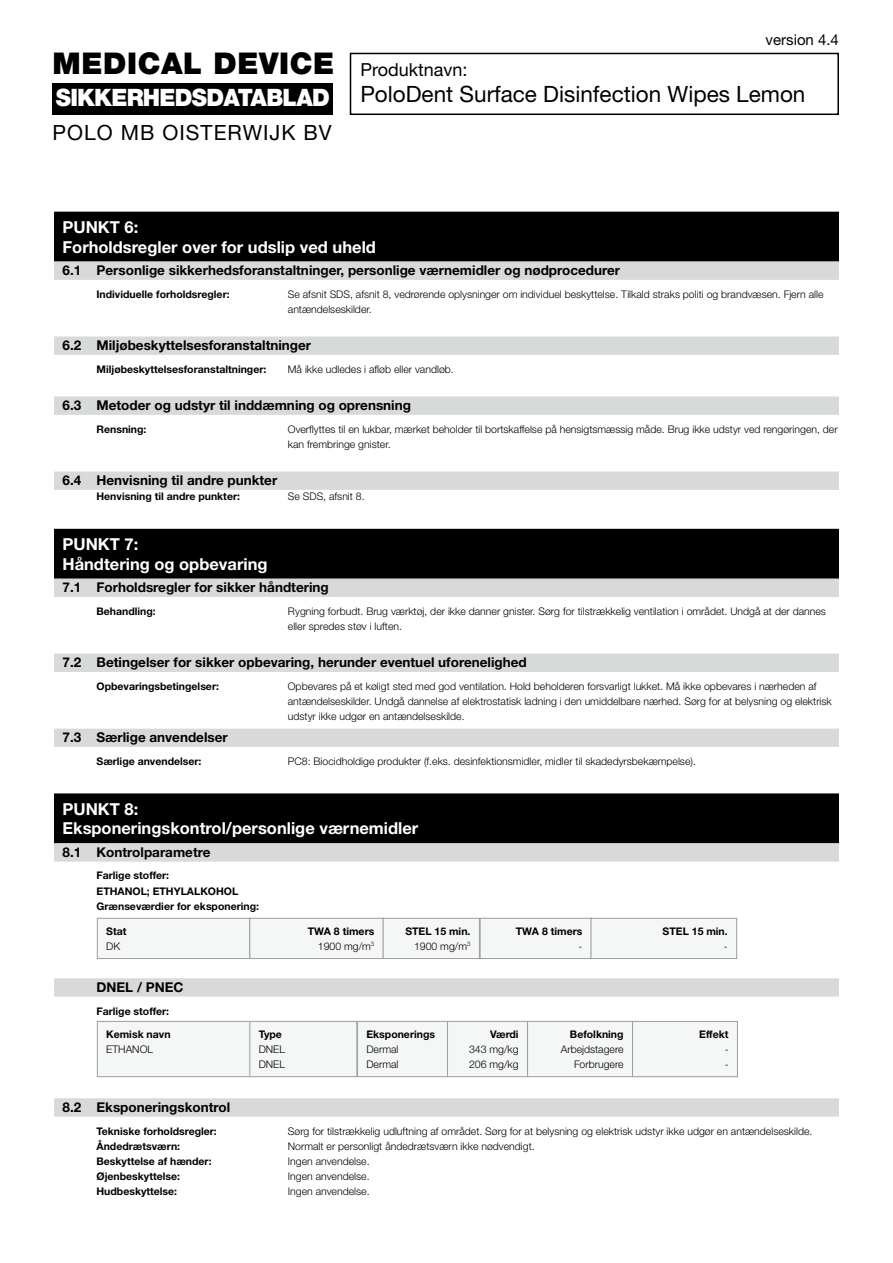
<style>
.page{position:relative;width:893px;height:1263px;background:#fff}
.page>*{position:absolute;margin:0;border:0;box-sizing:border-box;transform-origin:0 0}
.t1{font:900 30px "Helvetica Neue LT Pro";letter-spacing:.02em;color:#000}
.t2{font:900 24px "Helvetica Neue LT Pro";letter-spacing:-.03em;color:#fff;scale:.95 1}
.t3{font:22.5px "Helvetica Neue LT Pro";color:#000}
.t4{font:21px "Helvetica Neue LT Pro";letter-spacing:.05em;color:#000}
.t5{font:18px "Helvetica Neue LT Pro";color:#000}
.t6{font:700 16.5px/19.8px "Helvetica Neue LT Pro";color:#fff}
.t7{font:15px "Helvetica Neue LT Pro";color:#000}
.t8{font:700 13.5px "Helvetica Neue LT Pro";color:#000}
.t9{font:300 10.5px/15px "Helvetica Neue LT Pro";color:#000}
.t10{font:700 10.5px/15px "Helvetica Neue LT Pro";color:#000;text-align:right}
.s1{font-weight:300}
</style>
<div class="page">
<div style="left:54px;top:212px;width:785px;height:25px;background:#000"></div>
<div style="left:54px;top:231px;width:785px;height:26px;background:#000"></div>
<div style="left:54px;top:253px;width:785px;height:9px;background:#000"></div>
<div style="left:54px;top:261px;width:785px;height:18px;background:#d8dada"></div>
<div style="left:54px;top:275px;width:785px;height:5px;background:#d8dada"></div>
<div style="left:54px;top:336px;width:785px;height:18px;background:#d8dada"></div>
<div style="left:54px;top:350px;width:785px;height:5px;background:#d8dada"></div>
<div style="left:54px;top:396px;width:785px;height:18px;background:#d8dada"></div>
<div style="left:54px;top:410px;width:785px;height:5px;background:#d8dada"></div>
<div style="left:54px;top:471px;width:785px;height:18px;background:#d8dada"></div>
<div style="left:54px;top:485px;width:785px;height:5px;background:#d8dada"></div>
<div style="left:54px;top:529px;width:785px;height:25px;background:#000"></div>
<div style="left:54px;top:549px;width:785px;height:25px;background:#000"></div>
<div style="left:54px;top:570px;width:785px;height:9px;background:#000"></div>
<div style="left:54px;top:579px;width:785px;height:18px;background:#d8dada"></div>
<div style="left:54px;top:654px;width:785px;height:18px;background:#d8dada"></div>
<div style="left:54px;top:729px;width:785px;height:18px;background:#d8dada"></div>
<div style="left:54px;top:793px;width:785px;height:26px;background:#000"></div>
<div style="left:54px;top:813px;width:785px;height:26px;background:#000"></div>
<div style="left:54px;top:834px;width:785px;height:9px;background:#000"></div>
<div style="left:54px;top:843px;width:785px;height:18px;background:#d8dada"></div>
<div style="left:54px;top:978px;width:785px;height:18px;background:#d8dada"></div>
<div style="left:54px;top:1098px;width:785px;height:18px;background:#d8dada"></div>
<div style="left:97px;top:1021px;width:153px;height:56px;background:#f5f6f6"></div>
<div style="left:97px;top:1021px;width:153px;height:56px;border:1px solid #9d9e9e"></div>
<div style="left:250px;top:1021px;width:107px;height:56px;background:#f5f6f6"></div>
<div style="left:249px;top:1021px;width:108px;height:56px;border:1px solid #9d9e9e"></div>
<div style="left:358px;top:1021px;width:89px;height:56px;background:#f5f6f6"></div>
<div style="left:357px;top:1021px;width:91px;height:56px;border:1px solid #9d9e9e"></div>
<div style="left:447px;top:1021px;width:81px;height:56px;background:#f5f6f6"></div>
<div style="left:447px;top:1021px;width:81px;height:56px;border:1px solid #9d9e9e"></div>
<div style="left:528px;top:1021px;width:104px;height:56px;background:#f5f6f6"></div>
<div style="left:527px;top:1021px;width:106px;height:56px;border:1px solid #9d9e9e"></div>
<div style="left:632px;top:1021px;width:105px;height:56px;background:#f5f6f6"></div>
<div style="left:632px;top:1021px;width:106px;height:56px;border:1px solid #9d9e9e"></div>
<div style="left:97px;top:918px;width:153px;height:40px;background:#f5f6f6"></div>
<div style="left:97px;top:918px;width:153px;height:41px;border:1px solid #9d9e9e"></div>
<div style="left:250px;top:918px;width:133px;height:40px;background:#f5f6f6"></div>
<div style="left:249px;top:918px;width:135px;height:41px;border:1px solid #9d9e9e"></div>
<div style="left:383px;top:918px;width:96px;height:40px;background:#f5f6f6"></div>
<div style="left:383px;top:918px;width:97px;height:41px;border:1px solid #9d9e9e"></div>
<div style="left:480px;top:918px;width:111px;height:40px;background:#f5f6f6"></div>
<div style="left:480px;top:918px;width:112px;height:41px;border:1px solid #9d9e9e"></div>
<div style="left:591px;top:918px;width:146px;height:40px;background:#f5f6f6"></div>
<div style="left:591px;top:918px;width:146px;height:41px;border:1px solid #9d9e9e"></div>
<div style="left:350px;top:53px;width:489px;height:62px;border:2px solid #000"></div>
<div style="left:52px;top:83px;width:281px;height:32px;background:#000"></div>
<h1 class="t1" style="left:52px;top:45px;width:283px">MEDICAL DEVICE</h1>
<h2 class="t2" style="left:56px;top:83px;width:290px">SIKKERHEDSDATABLAD</h2>
<h3 class="t4" style="left:52px;top:119px;width:281px">POLO MB OISTERWIJK BV</h3>
<h3 class="t7" style="left:766px;top:30px;width:75px">version 4.4</h3>
<h3 class="t5" style="left:360px;top:59px;width:109px">Produktnavn:</h3>
<h3 class="t3" style="left:360px;top:80px;width:447px">PoloDent Surface Disinfection Wipes Lemon</h3>
<h3 class="t6" style="left:62px;top:217px;width:315px">PUNKT 6:<br>Forholdsregler over for udslip ved uheld</h3>
<p class="t8" style="left:63px;top:262px;width:559px">6.1 Personlige sikkerhedsforanstaltninger, personlige værnemidler og nødprocedurer</p>
<p class="t10" style="left:97px;top:286px;width:135px">Individuelle forholdsregler:</p>
<p class="t9" style="left:288px;top:286px;width:537px">Se afsnit SDS, afsnit 8, vedrørende oplysninger om individuel beskyttelse. Tilkald straks politi og brandvæsen. Fjern alle antændelseskilder.</p>
<p class="t8" style="left:63px;top:337px;width:250px">6.2 Miljøbeskyttelsesforanstaltninger</p>
<p class="t10" style="left:97px;top:361px;width:171px">Miljøbeskyttelsesforanstaltninger:</p>
<p class="t9" style="left:288px;top:361px;width:167px">Må ikke udledes i afløb eller vandløb.</p>
<p class="t8" style="left:63px;top:397px;width:350px">6.3 Metoder og udstyr til inddæmning og oprensning</p>
<p class="t10" style="left:97px;top:421px;width:51px">Rensning:</p>
<p class="t9" style="left:288px;top:421px;width:551px">Overflyttes til en lukbar, mærket beholder til bortskaffelse på hensigtsmæssig måde. Brug ikke udstyr ved rengøringen, der kan frembringe gnister.</p>
<p class="t8" style="left:63px;top:472px;width:216px">6.4 Henvisning til andre punkter</p>
<p class="t10" style="left:97px;top:489px;width:145px">Henvisning til andre punkter:</p>
<p class="t9" style="left:288px;top:489px;width:78px">Se SDS, afsnit 8.</p>
<h3 class="t6" style="left:62px;top:534px;width:207px">PUNKT 7:<br>Håndtering og opbevaring</h3>
<p class="t8" style="left:63px;top:579px;width:268px">7.1 Forholdsregler for sikker håndtering</p>
<p class="t10" style="left:97px;top:603px;width:61px">Behandling:</p>
<p class="t9" style="left:288px;top:603px;width:540px">Rygning forbudt. Brug værktøj, der ikke danner gnister. Sørg for tilstrækkelig ventilation i området. Undgå at der dannes eller spredes støv i luften.</p>
<p class="t8" style="left:63px;top:654px;width:466px">7.2 Betingelser for sikker opbevaring, herunder eventuel uforenelighed</p>
<p class="t10" style="left:97px;top:678px;width:124px">Opbevaringsbetingelser:</p>
<p class="t9" style="left:288px;top:678px;width:545px">Opbevares på et køligt sted med god ventilation. Hold beholderen forsvarligt lukket. Må ikke opbevares i nærheden af antændelseskilder. Undgå dannelse af elektrostatisk ladning i den umiddelbare nærhed. Sørg for at belysning og elektrisk udstyr ikke udgør en antændelseskilde.</p>
<p class="t8" style="left:63px;top:729px;width:167px">7.3 Særlige anvendelser</p>
<p class="t10" style="left:97px;top:753px;width:106px">Særlige anvendelser:</p>
<p class="t9" style="left:288px;top:753px;width:410px">PC8: Biocidholdige produkter (f.eks. desinfektionsmidler, midler til skadedyrsbekæmpelse).</p>
<h3 class="t6" style="left:62px;top:798px;width:357px">PUNKT 8:<br>Eksponeringskontrol/personlige værnemidler</h3>
<p class="t8" style="left:63px;top:844px;width:149px">8.1 Kontrolparametre</p>
<p class="t10" style="left:97px;top:868px;width:164px;text-align:left">Farlige stoffer:<br>ETHANOL; ETHYLALKOHOL<br>Grænseværdier for eksponering:</p>
<p class="t10" style="left:106px;top:923px;width:22px">Stat</p>
<p class="t9" style="left:106px;top:938px;width:15px">DK</p>
<p class="t8" style="left:97px;top:979px;width:89px">DNEL / PNEC</p>
<p class="t10" style="left:97px;top:1003px;width:74px">Farlige stoffer:</p>
<p class="t10" style="left:106px;top:1026px;width:66px">Kemisk navn</p>
<p class="t9" style="left:106px;top:1041px;width:48px">ETHANOL</p>
<p class="t10" style="left:308px;top:923px;width:68px">TWA 8 timers<br><span class="s1">1900 mg/m</span><sup>3</sup></p>
<p class="t10" style="left:405px;top:923px;width:67px">STEL 15 min.<br><span class="s1">1900 mg/m</span><sup>3</sup></p>
<p class="t10" style="left:516px;top:923px;width:68px">TWA 8 timers</p>
<p class="t9" style="left:579px;top:938px;width:5px">-</p>
<p class="t10" style="left:259px;top:1026px;width:25px">Type</p>
<p class="t9" style="left:259px;top:1041px;width:28px">DNEL<br>DNEL</p>
<p class="t10" style="left:366px;top:1026px;width:70px">Eksponerings</p>
<p class="t9" style="left:366px;top:1041px;width:34px">Dermal<br>Dermal</p>
<p class="t10" style="left:490px;top:1026px;width:30px">Værdi</p>
<p class="t9" style="left:469px;top:1041px;width:51px">343 mg/kg<br>206 mg/kg</p>
<p class="t10" style="left:570px;top:1026px;width:55px">Befolkning</p>
<p class="t9" style="left:561px;top:1041px;width:64px;text-align:right">Arbejdstagere<br>Forbrugere</p>
<p class="t10" style="left:663px;top:923px;width:67px">STEL 15 min.</p>
<p class="t9" style="left:724px;top:938px;width:5px">-</p>
<p class="t10" style="left:699px;top:1026px;width:31px">Effekt</p>
<p class="t9" style="left:725px;top:1041px;width:5px">- -</p>
<p class="t8" style="left:63px;top:1099px;width:169px">8.2 Eksponeringskontrol</p>
<p class="t10" style="left:97px;top:1123px;width:122px">Tekniske forholdsregler:</p>
<p class="t9" style="left:288px;top:1123px;width:526px">Sørg for tilstrækkelig udluftning af området. Sørg for at belysning og elektrisk udstyr ikke udgør en antændelseskilde.</p>
<p class="t10" style="left:97px;top:1138px;width:85px">Åndedrætsværn:</p>
<p class="t9" style="left:288px;top:1138px;width:248px">Normalt er personligt åndedrætsværn ikke nødvendigt.</p>
<p class="t10" style="left:97px;top:1153px;width:117px">Beskyttelse af hænder:</p>
<p class="t9" style="left:288px;top:1153px;width:83px">Ingen anvendelse.</p>
<p class="t10" style="left:97px;top:1168px;width:85px">Øjenbeskyttelse:</p>
<p class="t9" style="left:288px;top:1168px;width:83px">Ingen anvendelse.</p>
<p class="t10" style="left:97px;top:1183px;width:82px">Hudbeskyttelse:</p>
<p class="t9" style="left:288px;top:1183px;width:83px">Ingen anvendelse.</p>
</div>
